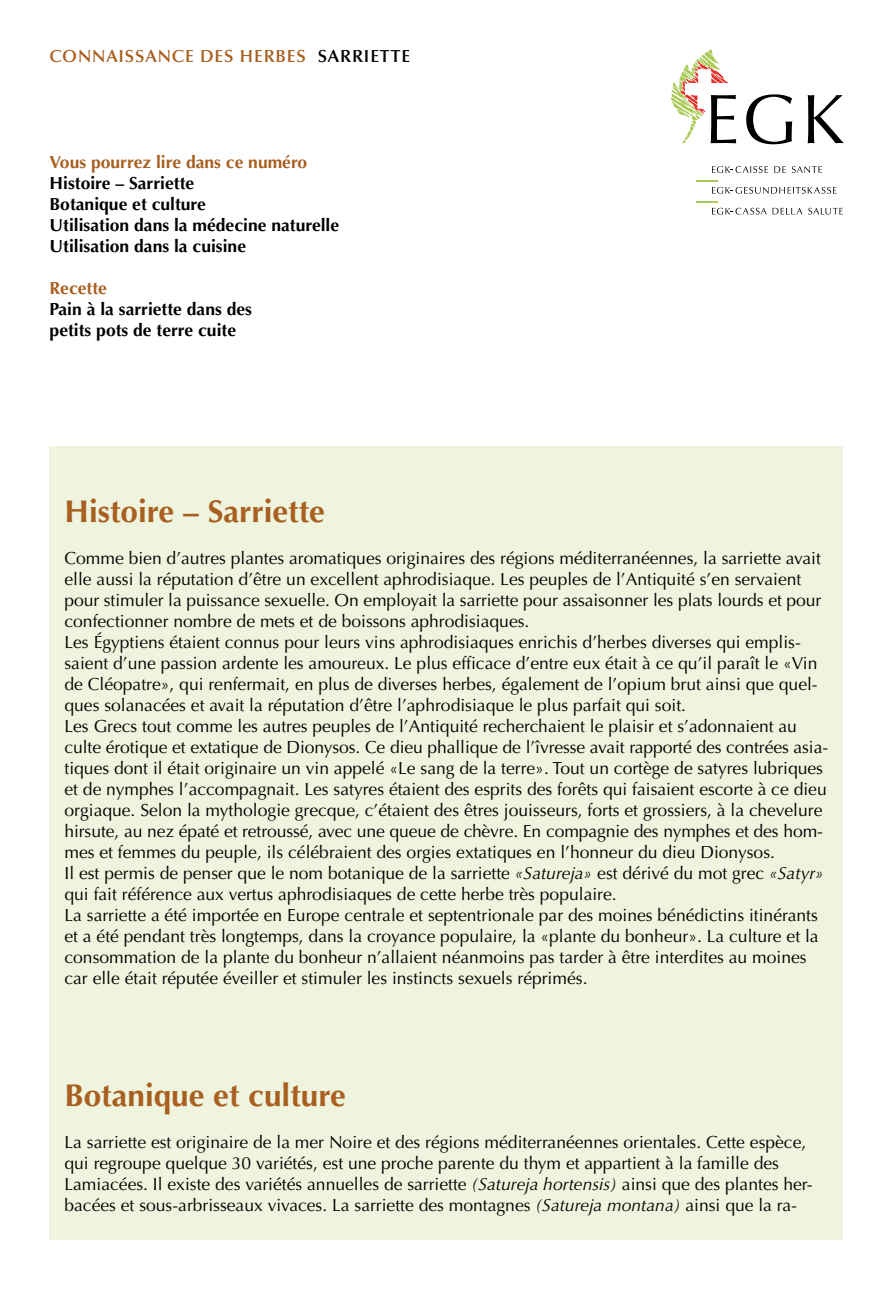
<style>
.page{position:relative;width:893px;height:1290px;background:#fff}
.page>*{position:absolute;margin:0;border:0;box-sizing:border-box;transform-origin:0 0}
.t1{font:700 31.5px "Optima";color:#a85f20}
.t2{font:17.5px/21px "Optima";color:#000}
.t3{font:700 17.5px/21px "Optima";color:#000}
.t4{font:700 17.5px "Optima";color:#a85f20}
.t5{font:600 17.5px "Optima";letter-spacing:.05em;color:#a85f20}
.t6{font:600 17.5px "Optima";color:#000}
.s1{color:#000}
.s2{font-style:italic}
</style>
<div class="page">
<div style="left:50px;top:446px;width:793px;height:794px;background:#eef4dd"></div>
<svg style="left:671px;top:50px;width:65px;height:93px"></svg>
<svg style="left:746px;top:94px;width:46px;height:50px"></svg>
<svg style="left:808px;top:95px;width:35px;height:48px"></svg>
<svg style="left:712px;top:166px;width:56px;height:7px"></svg>
<svg style="left:774px;top:166px;width:12px;height:7px"></svg>
<svg style="left:792px;top:166px;width:30px;height:7px"></svg>
<svg style="left:712px;top:208px;width:90px;height:7px"></svg>
<svg style="left:808px;top:208px;width:35px;height:7px"></svg>
<hr style="left:696px;top:180px;width:22px;height:2px;background:#acca57">
<svg style="left:712px;top:187px;width:124px;height:7px"></svg>
<hr style="left:696px;top:201px;width:22px;height:2px;background:#acca57">
<p class="t5" style="left:50px;top:46px;width:290px">CONNAISSANCE DES HERBES <span class="s1">SARRIE</span></p>
<p class="t6" style="left:380px;top:46px;width:29px">TTE</p>
<p class="t4" style="left:50px;top:151px;width:259px">Vous pourrez lire dans ce numéro</p>
<p class="t3" style="left:50px;top:172px;width:291px">Histoire – Sarriette<br>Botanique et culture<br>Utilisation dans la médecine naturelle<br>Utilisation dans la cuisine</p>
<p class="t4" style="left:50px;top:277px;width:59px">Recette</p>
<p class="t3" style="left:50px;top:298px;width:204px">Pain à la sarriette dans des petits pots de terre cuite</p>
<h1 class="t1" style="left:64px;top:493px;width:262px">Histoire – Sarriette</h1>
<p class="t2" style="left:64px;top:548px;width:765px">Comme bien d’autres plantes aromatiques originaires des régions méditerranéennes, la sarriette avait elle aussi la réputation d’être un excellent aphrodisiaque. Les peuples de l’Antiquité s’en servaient pour stimuler la puissance sexuelle. On employait la sarriette pour assaisonner les plats lourds et pour confectionner nombre de mets et de boissons aphrodisiaques.<br>Les Égyptiens étaient connus pour leurs vins aphrodisiaques enrichis d’herbes diverses qui emplis&shy;saient d’une passion ardente les amoureux. Le plus efficace d’entre eux était à ce qu’il paraît le «Vin de Cléopatre», qui renfermait, en plus de diverses herbes, également de l’opium brut ainsi que quel&shy;ques solanacées et avait la réputation d’être l’aphrodisiaque le plus parfait qui soit.<br>Les Grecs tout comme les autres peuples de l’Antiquité recherchaient le plaisir et s’adonnaient au culte érotique et extatique de Dionysos. Ce dieu phallique de l’îvresse avait rapporté des contrées asia&shy;tiques dont il était originaire un vin appelé «Le sang de la terre». Tout un cortège de satyres lubriques et de nymphes l’accompagnait. Les satyres étaient des esprits des forêts qui faisaient escorte à ce dieu orgiaque. Selon la mythologie grecque, c’étaient des êtres jouisseurs, forts et grossiers, à la chevelure hirsute, au nez épaté et retroussé, avec une queue de chèvre. En compagnie des nymphes et des hom&shy;mes et femmes du peuple, ils célébraient des orgies extatiques en l’honneur du dieu Dionysos.<br>Il est permis de penser que le nom botanique de la sarriette <span class="s2">«Satureja»</span> est dérivé du mot grec <span class="s2">«Satyr» </span>qui fait référence aux vertus aphrodisiaques de cette herbe très populaire.<br>La sarriette a été importée en Europe centrale et septentrionale par des moines bénédictins itinérants et a été pendant très longtemps, dans la croyance populaire, la «plante du bonheur». La culture et la consommation de la plante du bonheur n’allaient néanmoins pas tarder à être interdites au moines car elle était réputée éveiller et stimuler les instincts sexuels réprimés.</p>
<h1 class="t1" style="left:64px;top:1077px;width:283px">Botanique et culture</h1>
<p class="t2" style="left:64px;top:1132px;width:750px">La sarriette est originaire de la mer Noire et des régions méditerranéennes orientales. Cette espèce, qui regroupe quelque 30 variétés, est une proche parente du thym et appartient à la famille des Lamiacées. Il existe des variétés annuelles de sarriette <span class="s2">(Satureja hortensis)</span> ainsi que des plantes her&shy;bacées et sous-arbrisseaux vivaces. La sarriette des montagnes <span class="s2">(Satureja montana)</span> ainsi que la ra-</p>
</div>
